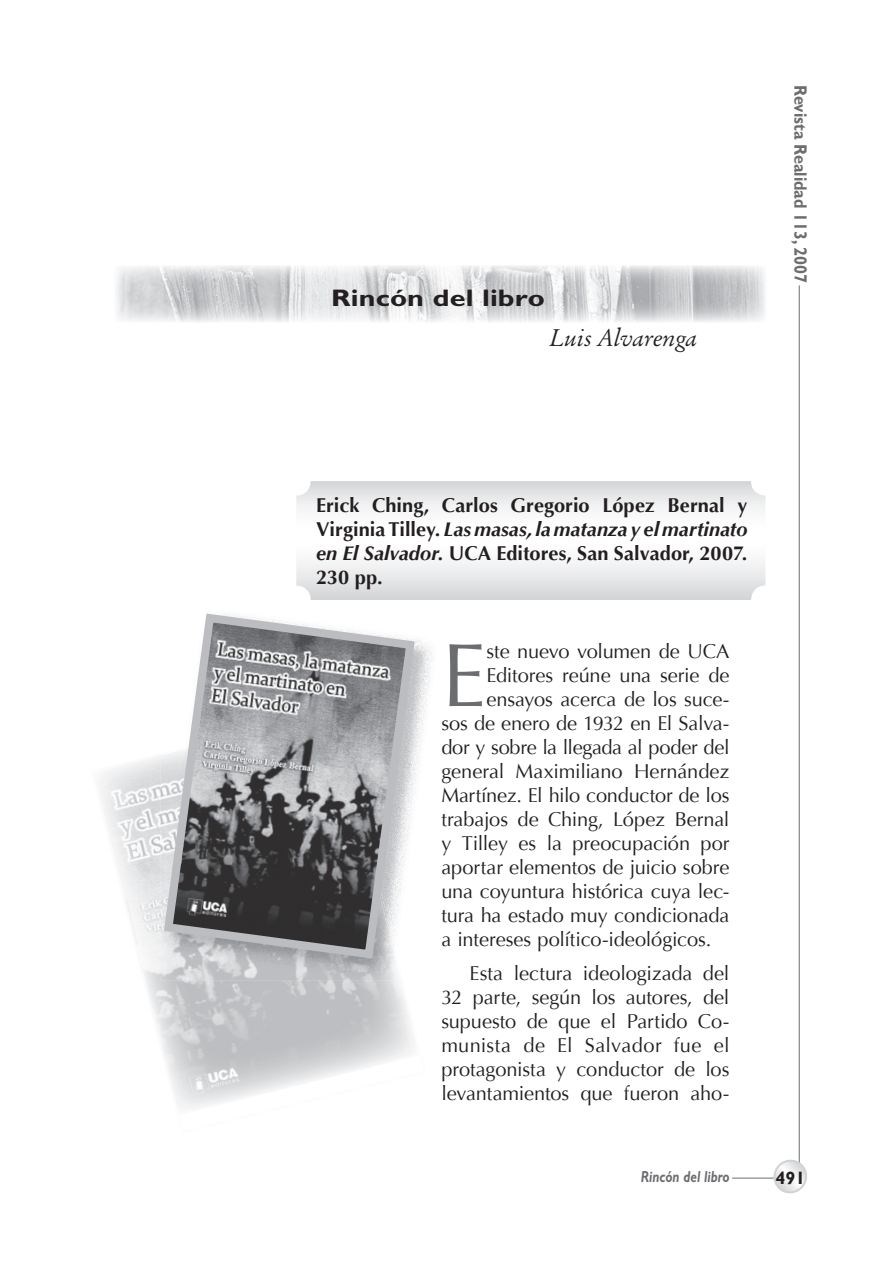
<style>
.page{position:relative;width:879px;height:1276px;background:#fff}
.page>*{position:absolute;margin:0;border:0;box-sizing:border-box;transform-origin:0 0}
.t1{font:90.2px "Optima";color:#6c6d70}
.t2{font:700 24px "Gill Sans";color:#231f20;scale:1.2 1}
.t3{font:italic 24px "Garamand Classic";color:#231f20}
.t4{font:20px/24px "Optima";letter-spacing:-.01em;color:#231f20;text-align:justify}
.t5{font:700 20px/24px "Optima";color:#231f20;text-align:justify}
.t6{font:700 18px "Gill Sans";color:#6c6d70;scale:.9 1}
.t7{font:700 18px "Gill Sans";color:#231f20}
.t8{font:italic 700 16px "Gill Sans";color:#6c6d70;scale:.8 1}
.s1{font-style:italic}
</style>
<div class="page">
<hr style="left:798px;top:285px;width:1px;height:882px;background:#6c6d70">
<hr style="left:732px;top:1177px;width:59px;height:1px;background:#6c6d70">
<svg style="left:770px;top:1156px;width:37px;height:38px"></svg>
<img style="left:270px;top:980px;width:69px;height:75px">
<img style="left:100px;top:756px;width:59px;height:59px">
<img style="left:105px;top:815px;width:138px;height:293px">
<img style="left:339px;top:980px;width:74px;height:87px">
<img style="left:234px;top:1055px;width:131px;height:53px">
<svg style="left:296px;top:481px;width:469px;height:119px"></svg>
<img style="left:117px;top:265px;width:648px;height:57px">
<img style="left:419px;top:640px;width:14px;height:113px">
<img style="left:161px;top:963px;width:237px;height:17px">
<svg style="left:159px;top:613px;width:260px;height:350px;background:#999a9c"></svg>
<p class="t2" style="left:331px;top:290px;width:179px">Rincón del libro</p>
<p class="t3" style="left:549px;top:327px;width:150px">Luis Alvarenga</p>
<p class="t6" style="left:807px;top:85px;width:221px;rotate:90deg">Revista Realidad 113, 2007</p>
<p class="t5" style="left:316px;top:493px;width:433px">Erick Ching, Carlos Gregorio López Bernal y Virginia Tilley. <span class="s1">Las masas, la matanza y el martinato en El Salvador.</span> UCA Editores, San Salvador, 2007.<br>230 pp.</p>
<h1 class="t1" style="left:441px;top:623px;width:47px">E</h1>
<p class="t4" style="left:486px;top:639px;width:245px">ste nuevo volumen de UCA</p>
<p class="t4" style="left:486px;top:663px;width:245px">Editores reúne una serie de</p>
<p class="t4" style="left:486px;top:687px;width:244px">ensayos acerca de los suce-</p>
<p class="t4" style="left:441px;top:711px;width:290px">sos de enero de 1932 en El Salva-</p>
<p class="t4" style="left:441px;top:735px;width:290px">dor y sobre la llegada al poder del</p>
<p class="t4" style="left:441px;top:759px;width:290px">general Maximiliano Hernández</p>
<p class="t4" style="left:441px;top:783px;width:290px">Martínez. El hilo conductor de los</p>
<p class="t4" style="left:441px;top:807px;width:290px">trabajos de Ching, López Bernal</p>
<p class="t4" style="left:441px;top:831px;width:290px">y Tilley es la preocupación por</p>
<p class="t4" style="left:441px;top:855px;width:289px">aportar elementos de juicio sobre</p>
<p class="t4" style="left:441px;top:879px;width:290px">una coyuntura histórica cuya lec-</p>
<p class="t4" style="left:441px;top:903px;width:290px">tura ha estado muy condicionada</p>
<p class="t4" style="left:441px;top:927px;width:271px">a intereses político-ideológicos.</p>
<p class="t4" style="left:441px;top:961px;width:290px;text-indent:28px">Esta lectura ideologizada del 32 parte, según los autores, del supuesto de que el Partido Co&shy;munista de El Salvador fue el protagonista y conductor de los levantamientos que fueron aho-</p>
<p class="t8" style="left:641px;top:1171px;width:112px">Rincón del libro</p>
<p class="t7" style="left:775px;top:1171px;width:31px">491</p>
</div>
